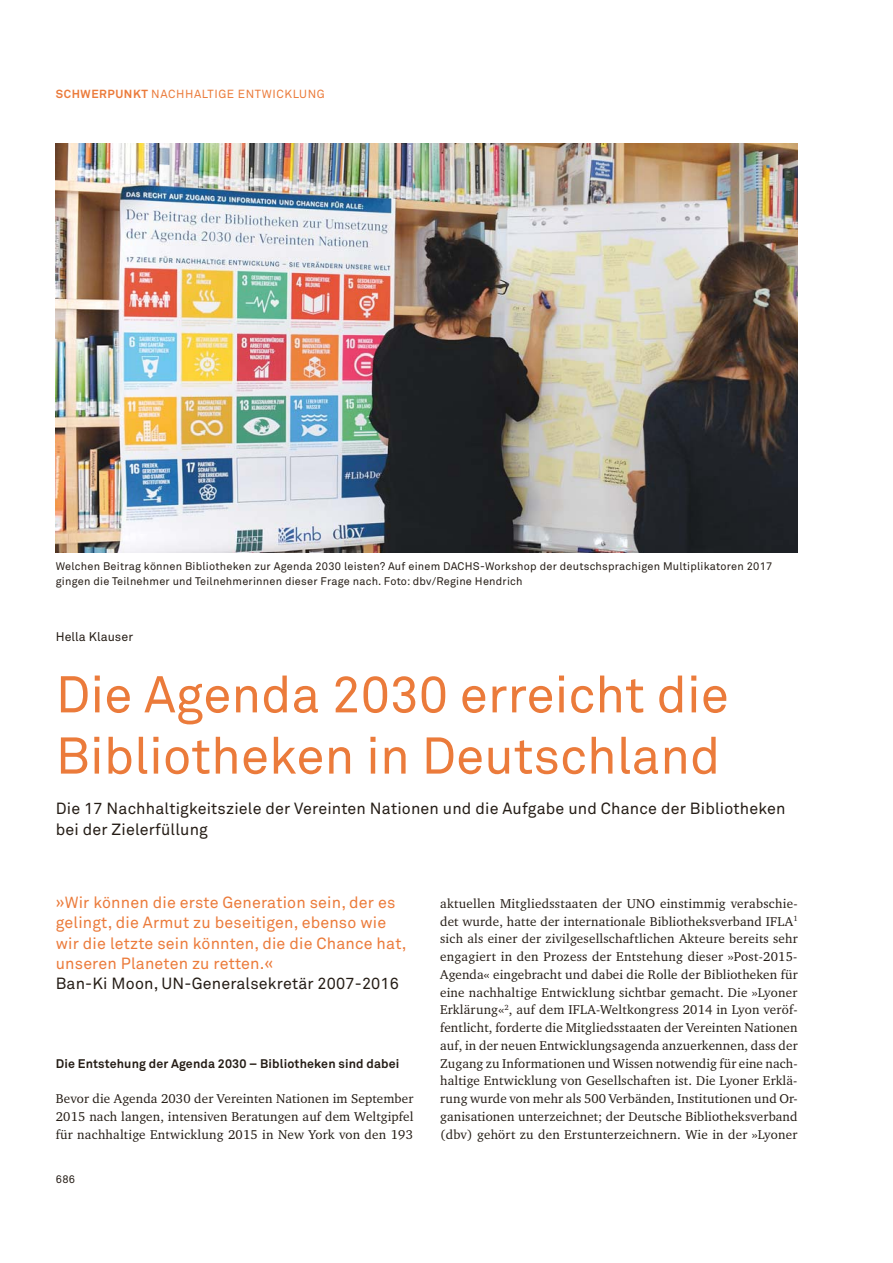
<style>
.page{position:relative;width:893px;height:1263px;background:#fff}
.page>*{position:absolute;margin:0;border:0;box-sizing:border-box;transform-origin:0 0}
.t1{font:51px/61.2px "Akkurat Pro Regular 2";color:#eb7b3b}
.t2{font:16.05px/20.4px "Akkurat Pro Regular 2";letter-spacing:.01em;color:#eb7b3b}
.t3{font:16.05px/20.4px "Akkurat Pro Regular 2";letter-spacing:.01em;color:#251d16}
.t4{font:13.05px/17.7px "Charter ITC Pro";letter-spacing:.015em;color:#251d16;text-align:justify}
.t5{font:12.45px "Akkurat Pro Bold 2";letter-spacing:.01em;color:#251d16}
.t6{font:12.45px "Akkurat Pro Regular 2";letter-spacing:.005em;color:#251d16}
.t7{font:11.7px "Akkurat Pro Regular 2";letter-spacing:.05em;color:#eb7b3b}
.t8{font:10.95px/14.5px "Akkurat Pro Regular 2";letter-spacing:.02em;color:#251d16}
.s1{font-family:"Akkurat Pro Bold 2"}
</style>
<div class="page">
<img style="left:56px;top:144px;width:741px;height:408px">
<p class="t7" style="left:56px;top:89px;width:270px"><span class="s1">SCHWERPUNKT</span> NACHHALTIGE ENTWICKLUNG</p>
<p class="t8" style="left:56px;top:560px;width:718px">Welchen Beitrag können Bibliotheken zur Agenda 2030 leisten? Auf einem DACHS-Workshop der deutschsprachigen Multiplikatoren 2017 gingen die Teilnehmer und Teilnehmerinnen dieser Frage nach. Foto: dbv/Regine Hendrich</p>
<p class="t6" style="left:56px;top:632px;width:79px">Hella Klauser</p>
<h1 class="t1" style="left:56px;top:670px;width:674px">Die Agenda 2030 erreicht die<br>Bibliotheken in Deutschland</h1>
<p class="t3" style="left:56px;top:800px;width:731px">Die 17 Nachhaltigkeitsziele der Vereinten Nationen und die Aufgabe und Chance der Bibliotheken bei der Zielerfüllung</p>
<p class="t2" style="left:56px;top:894px;width:352px">»Wir können die erste Generation sein, der es gelingt, die Armut zu beseitigen, ebenso wie wir die letzte sein könnten, die die Chance hat, unseren Planeten zu retten.«</p>
<p class="t3" style="left:56px;top:975px;width:345px">Ban-Ki Moon, UN-Generalsekretär 2007-2016</p>
<p class="t5" style="left:56px;top:1059px;width:345px">Die Entstehung der Agenda 2030 – Bibliotheken sind dabei</p>
<p class="t4" style="left:56px;top:1091px;width:359px">Bevor die Agenda 2030 der Vereinten Nationen im September 2015 nach langen, intensiven Beratungen auf dem Weltgipfel für nachhaltige Entwicklung 2015 in New York von den 193</p>
<p class="t8" style="left:56px;top:1173px;width:21px">686</p>
<p class="t4" style="left:440px;top:895px;width:359px">aktuellen Mitgliedsstaaten der UNO einstimmig verabschie&shy;det wurde, hatte der internationale Bibliotheksverband IFLA<sup>1 </sup>sich als einer der zivilgesellschaftlichen Akteure bereits sehr engagiert in den Prozess der Entstehung dieser »Post-2015- Agenda« eingebracht und dabei die Rolle der Bibliotheken für eine nachhaltige Entwicklung sichtbar gemacht. Die »Lyoner Erklärung«<sup>2</sup>, auf dem IFLA-Weltkongress 2014 in Lyon veröf&shy;fentlicht, forderte die Mitgliedsstaaten der Vereinten Nationen auf, in der neuen Entwicklungsagenda anzuerkennen, dass der Zugang zu Informationen und Wissen notwendig für eine nach&shy;haltige Entwicklung von Gesellschaften ist. Die Lyoner Erklä&shy;rung wurde von mehr als 500 Verbänden, Institutionen und Or&shy;ganisationen unterzeichnet; der Deutsche Bibliotheksverband (dbv) gehört zu den Erstunterzeichnern. Wie in der »Lyoner</p>
</div>
